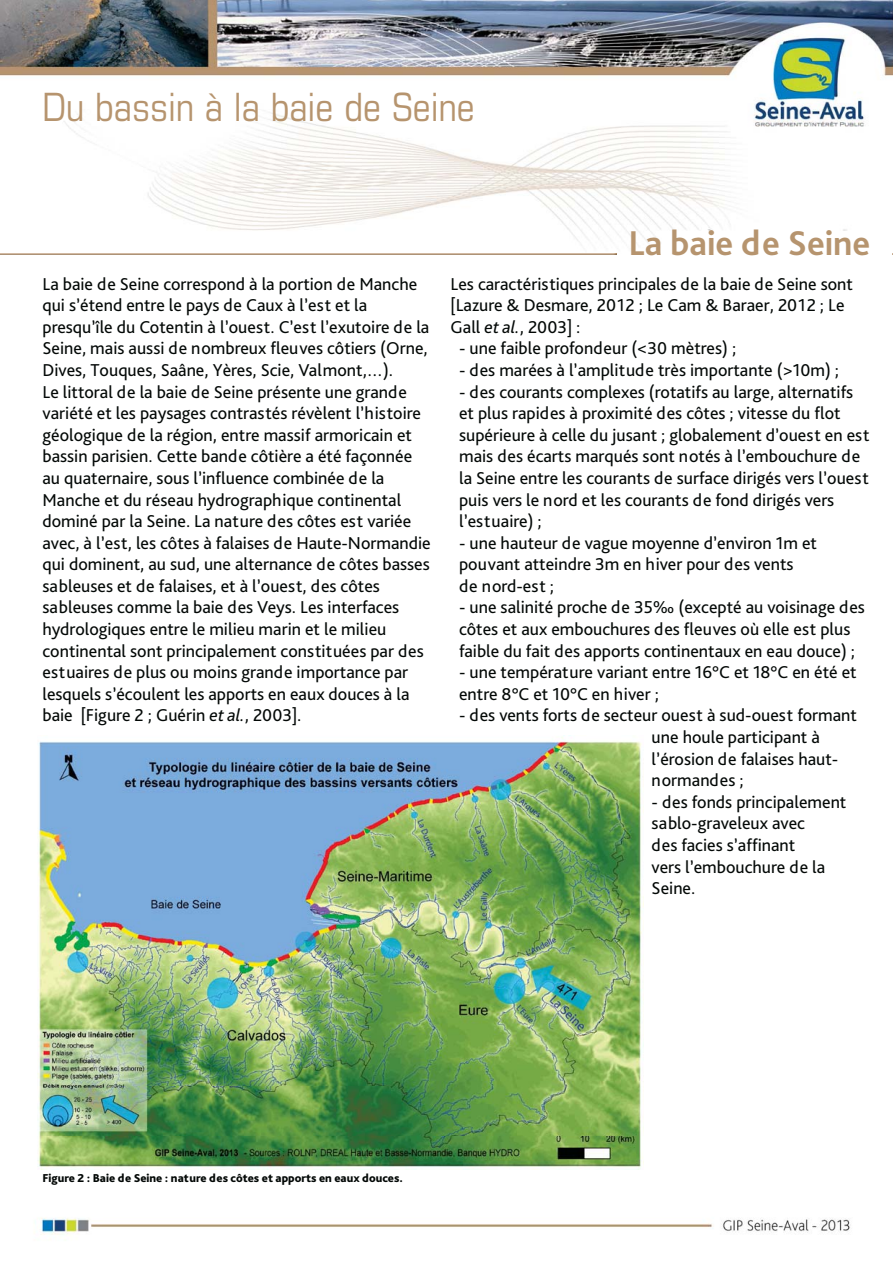
<style>
.page{position:relative;width:893px;height:1263px;background:#fff}
.page>*{position:absolute;margin:0;border:0;box-sizing:border-box;transform-origin:0 0}
.t1{font:condensed 39px "Eurostile LT Std";color:#b6946e}
.t2{font:700 36px "Bliss Pro";color:#b6946e}
.t3{font:18px/21.6px "Bliss Pro";color:#030806}
.t4{font:800 12px "Bliss Pro";color:#030806}
.s1{font-style:italic}
</style>
<div class="page">
<img style="left:40px;top:1161px;width:811px;height:74px">
<img style="left:0;top:0;width:893px;height:255px">
<img style="left:0;top:253px;width:616px;height:2px">
<img style="left:37px;top:737px;width:606px;height:432px">
<p class="t1" style="left:43px;top:91px;width:434px">Du bassin à la baie de Seine</p>
<p class="t2" style="left:628px;top:230px;width:243px">La baie de Seine</p>
<p class="t3" style="left:43px;top:274px;width:390px">La baie de Seine correspond à la portion de Manche qui s’étend entre le pays de Caux à l’est et la presqu’île du Cotentin à l’ouest. C’est l’exutoire de la Seine, mais aussi de nombreux fleuves côtiers (Orne, Dives, Touques, Saâne, Yères, Scie, Valmont,…).<br>Le littoral de la baie de Seine présente une grande variété et les paysages contrastés révèlent l’histoire géologique de la région, entre massif armoricain et bassin parisien. Cette bande côtière a été façonnée au quaternaire, sous l’influence combinée de la Manche et du réseau hydrographique continental dominé par la Seine. La nature des côtes est variée avec, à l’est, les côtes à falaises de Haute-Normandie qui dominent, au sud, une alternance de côtes basses sableuses et de falaises, et à l’ouest, des côtes sableuses comme la baie des Veys. Les interfaces hydrologiques entre le milieu marin et le milieu continental sont principalement constituées par des estuaires de plus ou moins grande importance par lesquels s’écoulent les apports en eaux douces à la baie [Figure 2 ; Guérin <span class="s1">et al.</span>, 2003].</p>
<p class="t3" style="left:451px;top:274px;width:404px">Les caractéristiques principales de la baie de Seine sont [Lazure &amp; Desmare, 2012 ; Le Cam &amp; Baraer, 2012 ; Le<br>Gall <span class="s1">et al.</span>, 2003] :</p>
<p class="t3" style="left:459px;top:339px;width:279px">- une faible profondeur (&lt;30 mètres) ;</p>
<p class="t3" style="left:459px;top:361px;width:382px">- des marées à l’amplitude très importante (&gt;10m) ;</p>
<p class="t3" style="left:459px;top:382px;width:412px">- des courants complexes (rotatifs au large, alternatifs et plus rapides à proximité des côtes ; vitesse du flot supérieure à celle du jusant ; globalement d’ouest en est mais des écarts marqués sont notés à l’embouchure de la Seine entre les courants de surface dirigés vers l’ouest puis vers le nord et les courants de fond dirigés vers l’estuaire) ;</p>
<p class="t3" style="left:459px;top:534px;width:359px">- une hauteur de vague moyenne d’environ 1m et pouvant atteindre 3m en hiver pour des vents<br>de nord-est ;</p>
<p class="t3" style="left:459px;top:598px;width:407px">- une salinité proche de 35‰ (excepté au voisinage des côtes et aux embouchures des fleuves où elle est plus faible du fait des apports continentaux en eau douce) ;</p>
<p class="t3" style="left:459px;top:663px;width:399px">- une température variant entre 16°C et 18°C en été et entre 8°C et 10°C en hiver ;</p>
<p class="t3" style="left:652px;top:706px;width:207px;text-indent:-193px">- des vents forts de secteur ouest à sud-ouest formant une houle participant à l’érosion de falaises haut&shy;normandes ;</p>
<p class="t3" style="left:652px;top:793px;width:196px">- des fonds principalement sablo-graveleux avec<br>des facies s’affinant<br>vers l’embouchure de la<br>Seine.</p>
<p class="t4" style="left:43px;top:1173px;width:362px">Figure 2 : Baie de Seine : nature des côtes et apports en eaux douces.</p>
</div>
